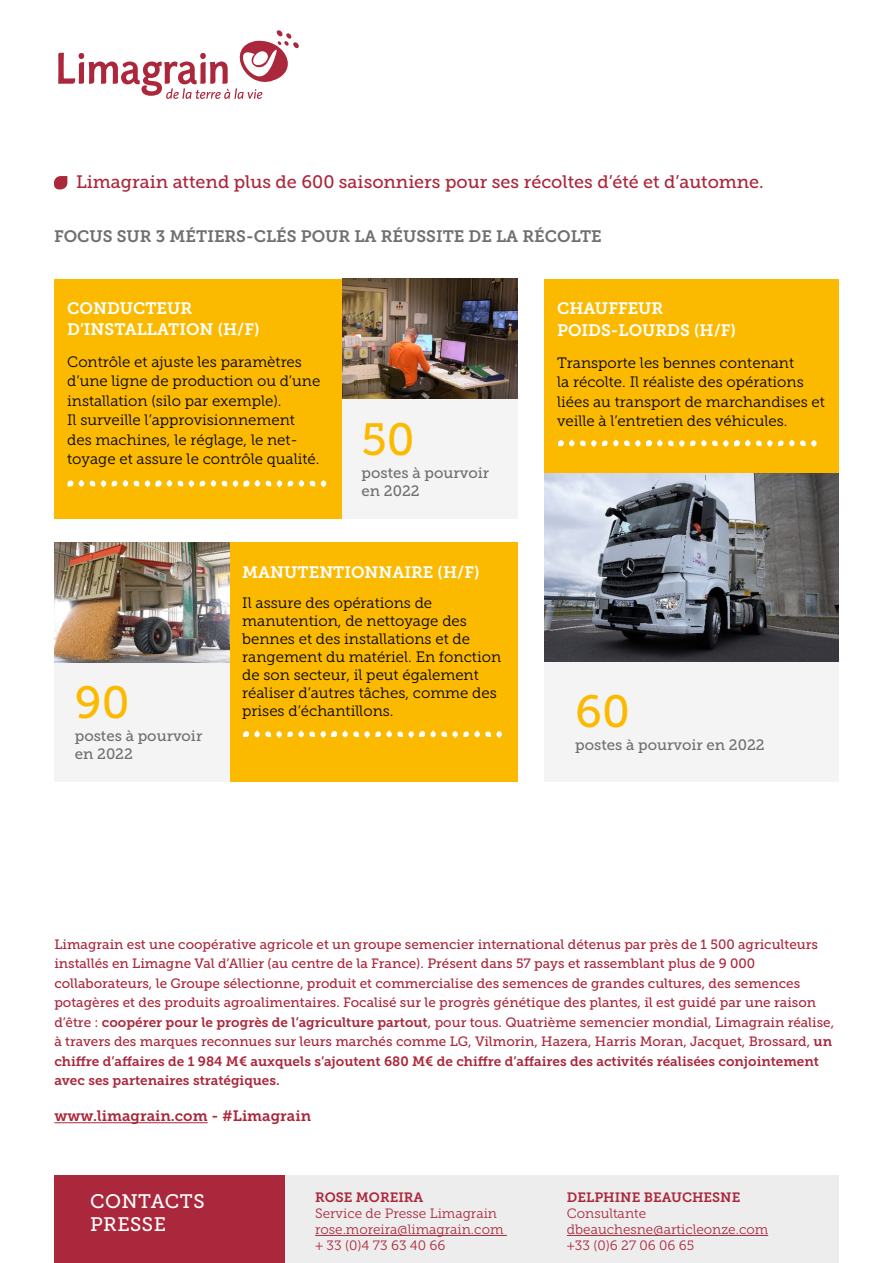
<style>
.page{position:relative;width:893px;height:1263px;background:#fff}
.page>*{position:absolute;margin:0;border:0;box-sizing:border-box;transform-origin:0 0}
.t1{font:45px "Museo Slab 500";color:#fbba00}
.t2{font:19.5px/23.4px "Museo Slab 500";letter-spacing:.025em;color:#fff}
.t3{font:18px "Museo Slab 500";color:#ab273b}
.t4{font:16.5px/21.6px "Museo Slab 700";color:#fff}
.t5{font:16.5px "Museo Slab 700";color:#706f6f}
.t6{font:15px/19.5px "Museo Slab 300";color:#000}
.t7{font:15px/18px "Museo Slab 500";color:#706f6f}
.t8{font:15px "Museo Slab 700";color:#ab273b}
.t9{font:13.5px/19.5px "Museo Slab 500";color:#ab273b}
.t10{font:13.5px/19.5px "Museo Slab 700";color:#ab273b}
.t11{font:13.5px/16.2px "Museo Slab 300";color:#ab273b}
.s1{font-family:"Museo Slab 700"}
</style>
<div class="page">
<div style="left:54px;top:279px;width:463px;height:239px;background:#fbba00"></div>
<hr style="left:54px;top:1122px;width:154px;height:1px;background:#ab273b">
<div style="left:342px;top:399px;width:175px;height:119px;background:#f4f4f4"></div>
<div style="left:54px;top:542px;width:463px;height:240px;background:#fbba00"></div>
<div style="left:54px;top:662px;width:175px;height:120px;background:#f4f4f4"></div>
<div style="left:544px;top:279px;width:295px;height:503px;background:#fbba00"></div>
<div style="left:544px;top:662px;width:295px;height:120px;background:#f4f4f4"></div>
<img style="left:54px;top:542px;width:175px;height:120px">
<div style="left:54px;top:1176px;width:231px;height:87px;background:#ab273b"></div>
<div style="left:285px;top:1176px;width:553px;height:87px;background:#ededed"></div>
<svg style="left:54px;top:176px;width:13px;height:13px"></svg>
<svg style="left:58px;top:30px;width:241px;height:69px"></svg>
<svg style="left:90px;top:481px;width:5px;height:5px"></svg>
<svg style="left:101px;top:480px;width:5px;height:7px"></svg>
<svg style="left:112px;top:480px;width:16px;height:7px"></svg>
<svg style="left:134px;top:480px;width:16px;height:7px"></svg>
<svg style="left:68px;top:480px;width:16px;height:7px"></svg>
<svg style="left:178px;top:481px;width:5px;height:5px"></svg>
<svg style="left:189px;top:480px;width:5px;height:7px"></svg>
<svg style="left:200px;top:480px;width:16px;height:7px"></svg>
<svg style="left:222px;top:480px;width:16px;height:7px"></svg>
<svg style="left:156px;top:480px;width:16px;height:7px"></svg>
<svg style="left:266px;top:481px;width:5px;height:5px"></svg>
<svg style="left:277px;top:480px;width:5px;height:7px"></svg>
<svg style="left:288px;top:480px;width:16px;height:7px"></svg>
<svg style="left:310px;top:480px;width:16px;height:7px"></svg>
<svg style="left:244px;top:480px;width:16px;height:7px"></svg>
<svg style="left:558px;top:439px;width:259px;height:8px"></svg>
<svg style="left:243px;top:730px;width:259px;height:8px"></svg>
<img style="left:342px;top:279px;width:175px;height:120px">
<img style="left:544px;top:473px;width:295px;height:189px">
<hr style="left:315px;top:1235px;width:192px;height:1px;background:#ab273b">
<hr style="left:567px;top:1235px;width:201px;height:1px;background:#ab273b">
<h3 class="t3" style="left:76px;top:171px;width:689px">Limagrain attend plus de 600 saisonniers pour ses récoltes d’été et d’automne.</h3>
<p class="t5" style="left:54px;top:227px;width:549px">FOCUS SUR 3 MÉTIERS-CLÉS POUR LA RÉUSSITE DE LA RÉCOLTE</p>
<p class="t4" style="left:67px;top:297px;width:194px">CONDUCTEUR<br>D’INSTALLATION (H/F)</p>
<p class="t6" style="left:67px;top:352px;width:255px">Contrôle et ajuste les paramètres d’une ligne de production ou d’une installation (silo par exemple).<br>Il surveille l’approvisionnement des machines, le réglage, le net&shy;toyage et assure le contrôle qualité.</p>
<h1 class="t1" style="left:361px;top:414px;width:55px">50</h1>
<p class="t7" style="left:361px;top:463px;width:129px">postes à pourvoir en 2022</p>
<h1 class="t1" style="left:75px;top:677px;width:56px">90</h1>
<p class="t7" style="left:75px;top:726px;width:129px">postes à pourvoir en 2022</p>
<p class="t4" style="left:242px;top:562px;width:239px">MANUTENTIONNAIRE (H/F)</p>
<p class="t6" style="left:242px;top:594px;width:260px;line-height:18px">Il assure des opérations de manutention, de nettoyage des bennes et des installations et de rangement du matériel. En fonction de son secteur, il peut également réaliser d’autres tâches, comme des prises d’échantillons.</p>
<p class="t4" style="left:557px;top:298px;width:180px">CHAUFFEUR<br>POIDS-LOURDS (H/F)</p>
<p class="t6" style="left:557px;top:353px;width:269px">Transporte les bennes contenant<br>la récolte. Il réaliste des opérations liées au transport de marchandises et veille à l’entretien des véhicules.</p>
<h1 class="t1" style="left:575px;top:687px;width:56px">60</h1>
<p class="t7" style="left:575px;top:736px;width:191px">postes à pourvoir en 2022</p>
<p class="t9" style="left:54px;top:934px;width:781px">Limagrain est une coopérative agricole et un groupe semencier international détenus par près de 1 500 agriculteurs installés en Limagne Val d’Allier (au centre de la France). Présent dans 57 pays et rassemblant plus de 9 000 collaborateurs, le Groupe sélectionne, produit et commercialise des semences de grandes cultures, des semences potagères et des produits agroalimentaires. Focalisé sur le progrès génétique des plantes, il est guidé par une raison d’être : <span class="s1">coopérer pour le progrès de l’agriculture partout</span>, pour tous. Quatrième semencier mondial, Limagrain réalise, à travers des marques reconnues sur leurs marchés comme LG, Vilmorin, Hazera, Harris Moran, Jacquet, Brossard, <span class="s1">un</span></p>
<p class="t10" style="left:54px;top:1051px;width:766px">chiffre d’affaires de 1 984 M€ auxquels s’ajoutent 680 M€ de chiffre d’affaires des activités réalisées conjointement avec ses partenaires stratégiques.</p>
<p class="t8" style="left:54px;top:1107px;width:258px">www.limagrain.com - #Limagrain</p>
<h2 class="t2" style="left:90px;top:1189px;width:116px">CONTACTS<br>PRESSE</h2>
<p class="t10" style="left:315px;top:1187px;width:110px">ROSE MOREIRA</p>
<p class="t11" style="left:315px;top:1205px;width:190px">Service de Presse Limagrain rose.moreira@limagrain.com + 33 (0)4 73 63 40 66</p>
<p class="t10" style="left:567px;top:1187px;width:175px">DELPHINE BEAUCHESNE</p>
<p class="t11" style="left:567px;top:1205px;width:203px">Consultante dbeauchesne@articleonze.com +33 (0)6 27 06 06 65</p>
</div>
